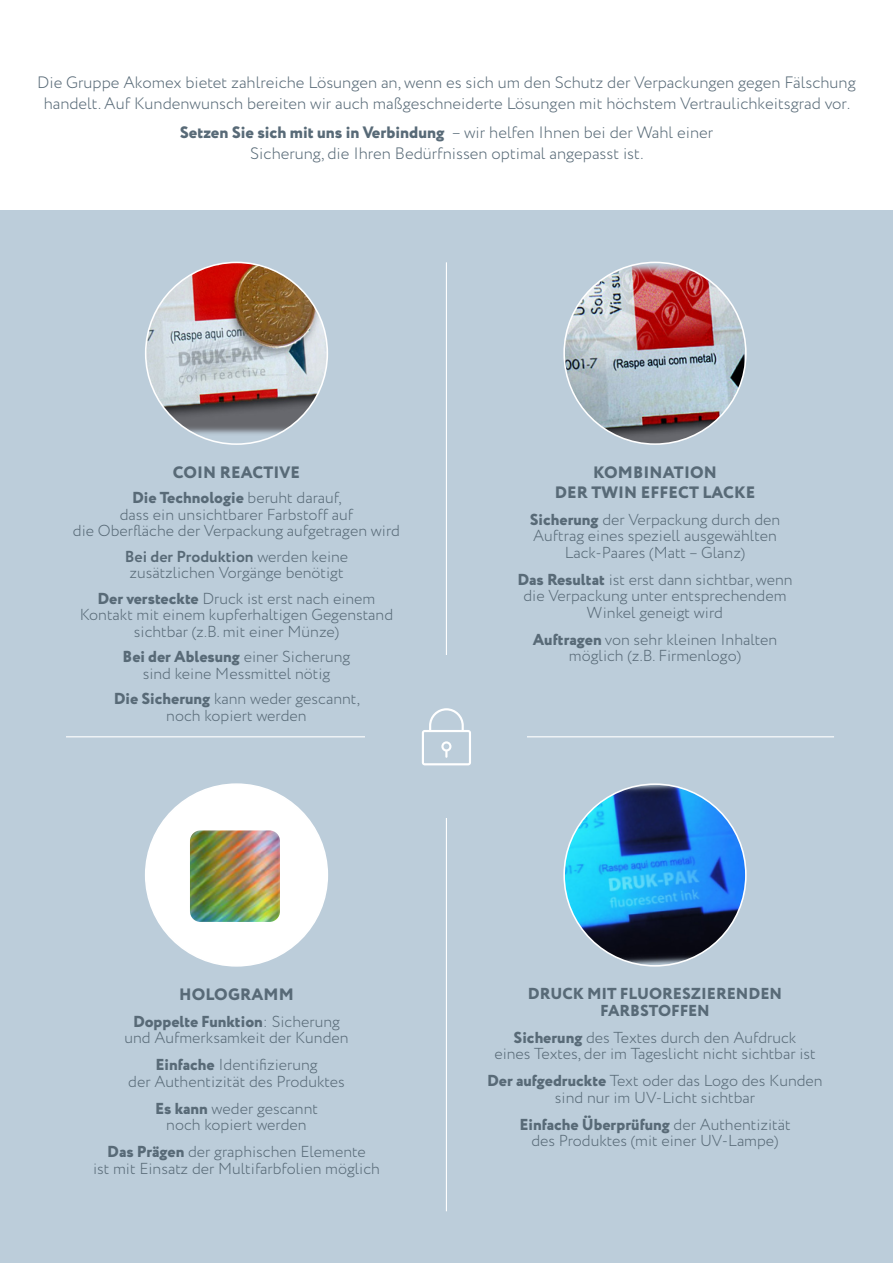
<style>
.page{position:relative;width:893px;height:1263px;background:#fff}
.page>*{position:absolute;margin:0;border:0;box-sizing:border-box;transform-origin:0 0}
.t1{font:300 16.5px/21px "Circe";color:#586a77;text-align:center}
.Styl_akapitowy_4{font:800 16.5px/19.8px "Circe";letter-spacing:.01em;color:#586a77;text-align:center}
.Styl_akapitowy_3{font:300 15.9px/16.5px "Circe";color:#586a77;text-align:center}
.Styl_akapitowy_3-2{font:800 15.9px/16.5px "Circe";color:#586a77;text-align:center}
.s1{font-weight:800}
.s2{font-weight:700}
</style>
<div class="page">
<div style="left:0;top:211px;width:893px;height:1052px;background:#bccdda"></div>
<hr style="left:446px;top:262px;width:1px;height:949px;background:#fff">
<hr style="left:66px;top:736px;width:768px;height:1px;background:#fff">
<div style="left:366px;top:655px;width:161px;height:163px;background:#bccdda"></div>
<svg style="left:422px;top:708px;width:49px;height:57px"></svg>
<img style="left:146px;top:262px;width:181px;height:174px">
<div style="left:146px;top:784px;width:181px;height:182px;background:#fff;border-radius:50%"></div>
<img style="left:564px;top:784px;width:182px;height:182px;border-radius:91px">
<img style="left:564px;top:262px;width:182px;height:182px;border-radius:91px">
<img style="left:190px;top:830px;width:90px;height:92px">
<p class="t1" style="left:37px;top:72px;width:820px">Die Gruppe Akomex bietet zahlreiche Lösungen an, wenn es sich um den Schutz der Verpackungen gegen Fälschung handelt. Auf Kundenwunsch bereiten wir auch maßgeschneiderte Lösungen mit höchstem Vertraulichkeitsgrad vor.</p>
<p class="t1" style="left:180px;top:122px;width:535px"><span class="s1">Setzen Sie sich mit uns in Verbindung</span> – wir helfen Ihnen bei der Wahl einer<br>Sicherung, die Ihren Bedürfnissen optimal angepasst ist.</p>
<p class="Styl_akapitowy_4" style="left:173px;top:463px;width:129px">COIN REACTIVE</p>
<p class="Styl_akapitowy_3" style="left:73px;top:490px;width:329px"><span class="s1">Die Technologie</span> beruht darauf,<br>dass ein unsichtbarer Farbstoff auf<br>die Oberfläche der Verpackung aufgetragen wird</p>
<p class="Styl_akapitowy_3" style="left:125px;top:549px;width:225px;text-align:left"><span class="s2">Bei der Produktion</span> werden keine zusätzlichen Vorgänge benötigt</p>
<p class="Styl_akapitowy_3" style="left:80px;top:591px;width:315px"><span class="s1">Der versteckte</span> Druck ist erst nach einem<br>Kontakt mit einem kupferhaltigen Gegenstand sichtbar (z.B. mit einer Münze)</p>
<p class="Styl_akapitowy_3" style="left:123px;top:649px;width:229px"><span class="s1">Bei der Ablesung</span> einer Sicherung sind keine Messmittel nötig</p>
<p class="Styl_akapitowy_3" style="left:114px;top:691px;width:248px"><span class="s1">Die Sicherung</span> kann weder gescannt, noch kopiert werden</p>
<p class="Styl_akapitowy_4" style="left:555px;top:463px;width:202px">KOMBINATION<br>DER TWIN EFFECT LACKE</p>
<p class="Styl_akapitowy_3" style="left:530px;top:511px;width:252px"><span class="s1">Sicherung</span> der Verpackung durch den<br>Auftrag eines speziell ausgewählten<br>Lack-Paares (Matt – Glanz)</p>
<p class="Styl_akapitowy_3" style="left:517px;top:571px;width:277px"><span class="s1">Das Resultat</span> ist erst dann sichtbar, wenn die Verpackung unter entsprechendem<br>Winkel geneigt wird</p>
<p class="Styl_akapitowy_3" style="left:533px;top:631px;width:246px"><span class="s1">Auftragen</span> von sehr kleinen Inhalten möglich (z.B. Firmenlogo)</p>
<p class="Styl_akapitowy_4" style="left:179px;top:985px;width:116px">HOLOGRAMM</p>
<p class="Styl_akapitowy_3" style="left:124px;top:1013px;width:226px"><span class="s1">Doppelte Funktion</span>: Sicherung und Aufmerksamkeit der Kunden</p>
<p class="Styl_akapitowy_3" style="left:128px;top:1057px;width:218px"><span class="s1">Einfache</span> Identifizierung<br>der Authentizität des Produktes</p>
<p class="Styl_akapitowy_3" style="left:155px;top:1100px;width:164px"><span class="s1">Es kann</span> weder gescannt noch kopiert werden</p>
<p class="Styl_akapitowy_3" style="left:93px;top:1144px;width:288px"><span class="s1">Das Prägen</span> der graphischen Elemente<br>ist mit Einsatz der Multifarbfolien möglich</p>
<p class="Styl_akapitowy_3-2" style="left:528px;top:986px;width:256px">DRUCK MIT FLUORESZIERENDEN<br>FARBSTOFFEN</p>
<p class="Styl_akapitowy_3" style="left:494px;top:1029px;width:323px"><span class="s1">Sicherung</span> des Textes durch den Aufdruck eines Textes, der im Tageslicht nicht sichtbar ist</p>
<p class="Styl_akapitowy_3" style="left:487px;top:1073px;width:337px"><span class="s1">Der aufgedruckte</span> Text oder das Logo des Kunden sind nur im UV-Licht sichtbar</p>
<p class="Styl_akapitowy_3" style="left:519px;top:1116px;width:273px"><span class="s1">Einfache Überprüfung</span> der Authentizität des Produktes (mit einer UV-Lampe)</p>
</div>
